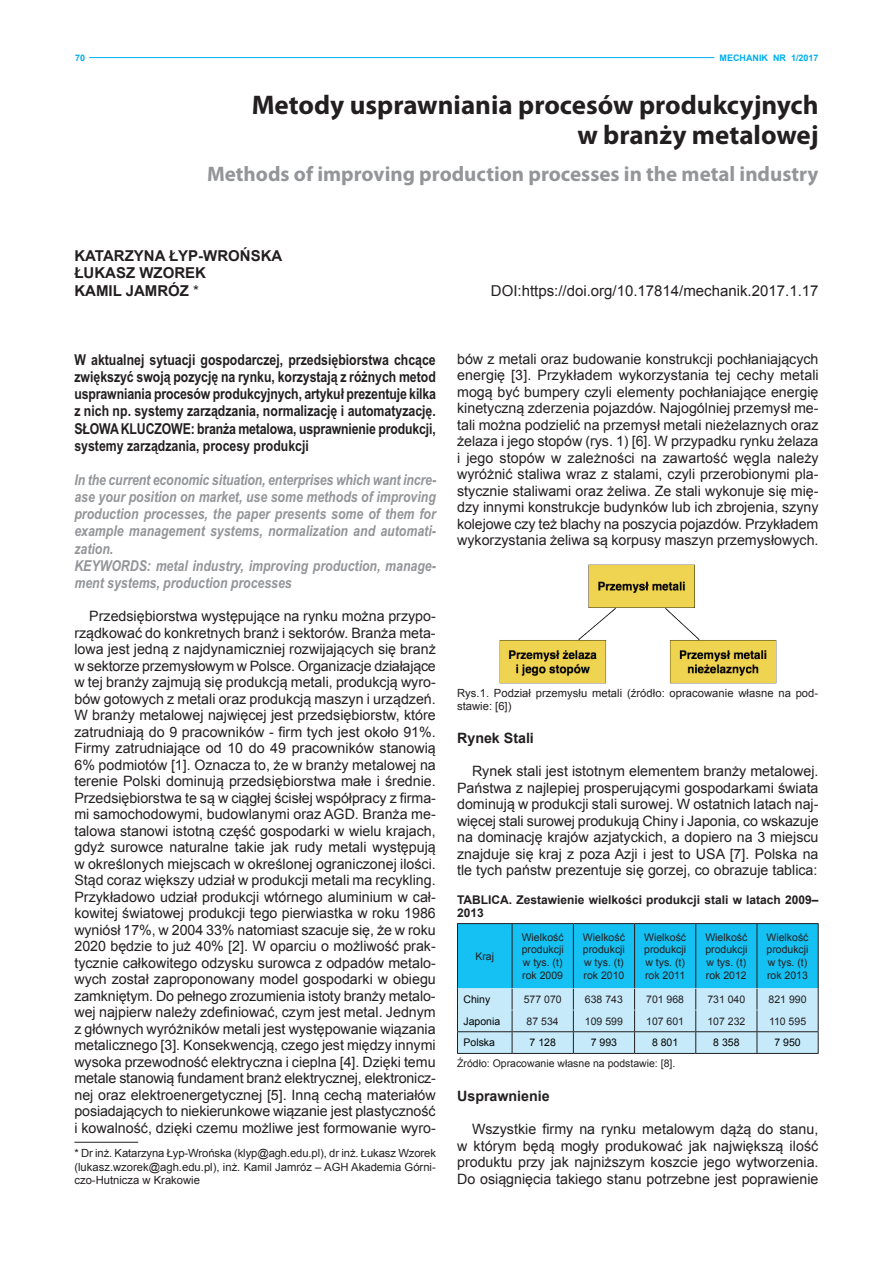
<style>
.page{position:relative;width:893px;height:1263px;background:#fff}
.page>*{position:absolute;margin:0;border:0;box-sizing:border-box;transform-origin:0 0}
.t1{font:700 27px/30px "Myriad Pro";color:#231f20;text-align:right}
.t2{font:700 21px "Myriad Pro";color:#939598}
.t3{font:700 15px/17.2px "Arial Narrow CE";color:#231f20;text-align:justify}
.t4{font:italic 700 15px/17.2px "Arial Narrow CE";color:#939598}
.t5{font:15px "Arial";color:#231f20}
.t6{font:700 15px/17.2px "Arial";color:#231f20}
.t7{font:14.25px/16.5px "Arial";color:#231f20;text-align:justify}
.t8{font:700 14.25px "Arial";color:#231f20}
.t9{font:700 12px/12.8px "Arial";color:#231f20}
.t10{font:11.25px/13.5px "Arial";color:#231f20;text-align:justify}
.t11{font:10.5px/12.8px "Arial";color:#231f20;text-align:justify}
.t12{font:10.5px "Arial";color:#040503}
.t13{font:700 9px "Arial";color:#00aeef}
.s1{font-weight:400}
</style>
<div class="page">
<hr style="left:89px;top:57px;width:625px;height:1px;background:#00aeef">
<hr style="left:74px;top:1142px;width:64px;height:1px;background:#231f20">
<img style="left:499px;top:565px;width:278px;height:118px">
<svg style="left:457px;top:924px;width:362px;height:129px;background:#6bd0f0"></svg>
<hr style="left:457px;top:1053px;width:55px;height:1px;background:#231f20">
<hr style="left:512px;top:1053px;width:61px;height:1px;background:#231f20">
<hr style="left:573px;top:1053px;width:62px;height:1px;background:#231f20">
<hr style="left:635px;top:1053px;width:61px;height:1px;background:#231f20">
<hr style="left:696px;top:1053px;width:61px;height:1px;background:#231f20">
<hr style="left:757px;top:1053px;width:62px;height:1px;background:#231f20">
<hr style="left:457px;top:923px;width:55px;height:1px;background:#231f20">
<hr style="left:457px;top:924px;width:1px;height:64px;background:#231f20">
<hr style="left:512px;top:923px;width:61px;height:1px;background:#231f20">
<hr style="left:573px;top:923px;width:62px;height:1px;background:#231f20">
<hr style="left:635px;top:923px;width:61px;height:1px;background:#231f20">
<hr style="left:696px;top:923px;width:61px;height:1px;background:#231f20">
<hr style="left:757px;top:923px;width:62px;height:1px;background:#231f20">
<hr style="left:818px;top:924px;width:1px;height:64px;background:#231f20">
<p class="t13" style="left:75px;top:51px;width:12px">70</p>
<p class="t13" style="left:719px;top:51px;width:101px">MECHANIK NR 1/2017</p>
<h1 class="t1" style="left:252px;top:90px;width:568px">Metody usprawniania procesów produkcyjnych w branży metalowej</h1>
<h2 class="t2" style="left:207px;top:162px;width:613px">Methods of improving production processes in the metal industry</h2>
<p class="t6" style="left:74px;top:248px;width:210px">Katarzyna Łyp-Wrońska<br>Łukasz Wzorek<br>Kamil Jamróz <span class="s1">*</span></p>
<p class="t5" style="left:491px;top:280px;width:329px">DOI:https://doi.org/10.17814/mechanik.2017.1.17</p>
<p class="t3" style="left:74px;top:351px;width:363px">W aktualnej sytuacji gospodarczej, przedsiębiorstwa chcące zwiększyć swoją pozycję na rynku, korzystają z różnych metod usprawniania procesów produkcyjnych, artykuł prezentuje kilka z nich np. systemy zarządzania, normalizację i automatyzację.<br>SŁOWA KLUCZOWE: branża metalowa, usprawnienie produkcji, systemy zarządzania, procesy produkcji</p>
<p class="t4" style="left:74px;top:471px;width:363px">In the current economic situation, enterprises which want incre&shy;ase your position on market, use some methods of improving production processes, the paper presents some of them for example management systems, normalization and automati&shy;zation.<br>KEYWORDS: metal industry, improving production, manage&shy;ment systems, production processes</p>
<p class="t7" style="left:74px;top:608px;width:363px;text-indent:15px">Przedsiębiorstwa występujące na rynku można przypo&shy;rządkować do konkretnych branż i sektorów. Branża meta&shy;lowa jest jedną z najdynamiczniej rozwijających się branż w sektorze przemysłowym w Polsce. Organizacje działające w tej branży zajmują się produkcją metali, produkcją wyro&shy;bów gotowych z metali oraz produkcją maszyn i urządzeń.<br>W branży metalowej najwięcej jest przedsiębiorstw, które zatrudniają do 9 pracowników - firm tych jest około 91%.<br>Firmy zatrudniające od 10 do 49 pracowników stanowią 6% podmiotów [1]. Oznacza to, że w branży metalowej na terenie Polski dominują przedsiębiorstwa małe i średnie.<br>Przedsiębiorstwa te są w ciągłej ścisłej współpracy z firma&shy;mi samochodowymi, budowlanymi oraz AGD. Branża me&shy;talowa stanowi istotną część gospodarki w wielu krajach, gdyż surowce naturalne takie jak rudy metali występują w określonych miejscach w określonej ograniczonej ilości.<br>Stąd coraz większy udział w produkcji metali ma recykling.<br>Przykładowo udział produkcji wtórnego aluminium w cał&shy;kowitej światowej produkcji tego pierwiastka w roku 1986 wyniósł 17%, w 2004 33% natomiast szacuje się, że w roku 2020 będzie to już 40% [2]. W oparciu o możliwość prak&shy;tycznie całkowitego odzysku surowca z odpadów metalo&shy;wych został zaproponowany model gospodarki w obiegu zamkniętym. Do pełnego zrozumienia istoty branży metalo&shy;wej najpierw należy zdefiniować, czym jest metal. Jednym z głównych wyróżników metali jest występowanie wiązania metalicznego [3]. Konsekwencją, czego jest między innymi wysoka przewodność elektryczna i cieplna [4]. Dzięki temu metale stanowią fundament branż elektrycznej, elektronicz&shy;nej oraz elektroenergetycznej [5]. Inną cechą materiałów posiadających to niekierunkowe wiązanie jest plastyczność i kowalność, dzięki czemu możliwe jest formowanie wyro-</p>
<p class="t10" style="left:74px;top:1147px;width:363px">* Dr inż. Katarzyna Łyp-Wrońska (klyp@agh.edu.pl), dr inż. Łukasz Wzorek (lukasz.wzorek@agh.edu.pl), inż. Kamil Jamróz – AGH Akademia Górni&shy;czo-Hutnicza w Krakowie</p>
<p class="t7" style="left:457px;top:351px;width:363px">bów z metali oraz budowanie konstrukcji pochłaniających energię [3]. Przykładem wykorzystania tej cechy metali mogą być bumpery czyli elementy pochłaniające energię kinetyczną zderzenia pojazdów. Najogólniej przemysł me&shy;tali można podzielić na przemysł metali nieżelaznych oraz żelaza i jego stopów (rys. 1) [6]. W przypadku rynku żelaza i jego stopów w zależności na zawartość węgla należy wyróżnić staliwa wraz z stalami, czyli przerobionymi pla&shy;stycznie staliwami oraz żeliwa. Ze stali wykonuje się mię&shy;dzy innymi konstrukcje budynków lub ich zbrojenia, szyny kolejowe czy też blachy na poszycia pojazdów. Przykładem wykorzystania żeliwa są korpusy maszyn przemysłowych.</p>
<p class="t10" style="left:457px;top:686px;width:363px">Rys.1. Podział przemysłu metali (źródło: opracowanie własne na pod&shy;stawie: [6])</p>
<p class="t8" style="left:457px;top:729px;width:78px">Rynek Stali</p>
<p class="t7" style="left:457px;top:763px;width:363px;text-indent:15px">Rynek stali jest istotnym elementem branży metalowej.<br>Państwa z najlepiej prosperującymi gospodarkami świata dominują w produkcji stali surowej. W ostatnich latach naj&shy;więcej stali surowej produkują Chiny i Japonia, co wskazuje na dominację krajów azjatyckich, a dopiero na 3 miejscu znajduje się kraj z poza Azji i jest to USA [7]. Polska na tle tych państw prezentuje się gorzej, co obrazuje tablica:</p>
<p class="t9" style="left:457px;top:894px;width:363px">Tablica. Zestawienie wielkości produkcji stali w latach 2009–<br>2013</p>
<p class="t11" style="left:475px;top:950px;width:20px">Kraj</p>
<p class="t11" style="left:522px;top:931px;width:44px">Wielkość produkcji w tys. (t) rok 2009</p>
<p class="t11" style="left:583px;top:931px;width:44px">Wielkość produkcji w tys. (t) rok 2010</p>
<p class="t11" style="left:644px;top:931px;width:44px">Wielkość produkcji w tys. (t) rok 2011</p>
<p class="t11" style="left:705px;top:931px;width:44px">Wielkość produkcji w tys. (t) rok 2012</p>
<p class="t11" style="left:766px;top:931px;width:44px">Wielkość produkcji w tys. (t) rok 2013</p>
<p class="t12" style="left:463px;top:992px;width:28px">Chiny</p>
<p class="t11" style="left:524px;top:993px;width:39px">577 070</p>
<p class="t11" style="left:585px;top:993px;width:39px">638 743</p>
<p class="t11" style="left:646px;top:993px;width:39px">701 968</p>
<p class="t11" style="left:707px;top:993px;width:39px">731 040</p>
<p class="t11" style="left:769px;top:993px;width:39px">821 990</p>
<p class="t12" style="left:463px;top:1014px;width:38px">Japonia</p>
<p class="t11" style="left:527px;top:1015px;width:34px">87 534</p>
<p class="t11" style="left:585px;top:1015px;width:39px">109 599</p>
<p class="t11" style="left:646px;top:1015px;width:39px">107 601</p>
<p class="t11" style="left:707px;top:1015px;width:39px">107 232</p>
<p class="t11" style="left:769px;top:1015px;width:39px">110 595</p>
<p class="t12" style="left:463px;top:1036px;width:33px">Polska</p>
<p class="t12" style="left:530px;top:1036px;width:28px">7 128</p>
<p class="t12" style="left:591px;top:1036px;width:28px">7 993</p>
<p class="t12" style="left:652px;top:1036px;width:28px">8 801</p>
<p class="t12" style="left:713px;top:1036px;width:28px">8 358</p>
<p class="t12" style="left:774px;top:1036px;width:28px">7 950</p>
<p class="t11" style="left:457px;top:1057px;width:220px">Źródło: Opracowanie własne na podstawie: [8].</p>
<p class="t8" style="left:457px;top:1087px;width:94px">Usprawnienie</p>
<p class="t7" style="left:457px;top:1121px;width:363px;text-indent:15px">Wszystkie firmy na rynku metalowym dążą do stanu, w którym będą mogły produkować jak największą ilość produktu przy jak najniższym koszcie jego wytworzenia.<br>Do osiągnięcia takiego stanu potrzebne jest poprawienie</p>
</div>
